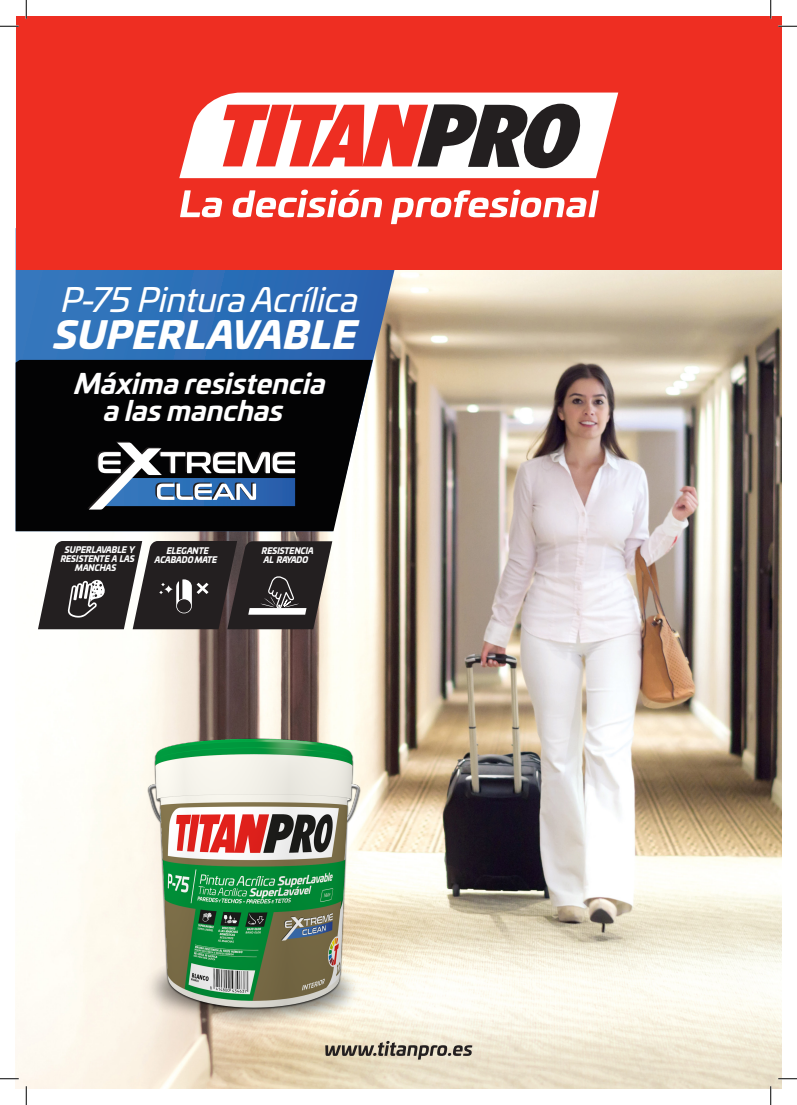
<style>
.page{position:relative;width:797px;height:1105px;background:#fff}
.page>*{position:absolute;margin:0;border:0;box-sizing:border-box;transform-origin:0 0}
.t1{font:italic 900 36.75px "Univia Pro";color:#fff}
.t2{font:italic 32.88px "Univia Pro";color:#fff}
.Chapter_Title_-_Alig{font:italic 700 27.25px "Univia Pro";color:#fff}
.t3{font:italic 900 8.62px/9.2px "Univia Pro";color:#fff;text-align:center;scale:.91 1}
</style>
<div class="page">
<img style="left:16px;top:269px;width:765px;height:819px">
<svg style="left:325px;top:1041px;width:147px;height:18px;background:#a39b8b"></svg>
<img style="left:76px;top:719px;width:302px;height:325px">
<svg style="left:16px;top:269px;width:382px;height:262px;background:#3f71ab"></svg>
<svg style="left:15px;top:360px;width:358px;height:171px;background:#151516"></svg>
<svg style="left:87px;top:441px;width:208px;height:69px"></svg>
<div style="left:16px;top:16px;width:765px;height:253px;background:#ee2e22"></div>
<svg style="left:179px;top:93px;width:439px;height:85px;background:#fcdfdd"></svg>
<svg style="left:223px;top:104px;width:360px;height:64px"></svg>
<svg style="left:180px;top:190px;width:42px;height:27px"></svg>
<svg style="left:232px;top:190px;width:150px;height:27px"></svg>
<svg style="left:391px;top:190px;width:208px;height:34px"></svg>
<svg style="left:38px;top:541px;width:294px;height:88px;background:#464242"></svg>
<svg style="left:0;top:25px;width:19px;height:2px"></svg>
<svg style="left:778px;top:25px;width:19px;height:2px"></svg>
<svg style="left:0;top:1078px;width:19px;height:1px"></svg>
<svg style="left:778px;top:1078px;width:19px;height:1px"></svg>
<svg style="left:25px;top:0;width:2px;height:19px"></svg>
<svg style="left:25px;top:1086px;width:2px;height:19px"></svg>
<svg style="left:770px;top:0;width:1px;height:19px"></svg>
<svg style="left:770px;top:1086px;width:1px;height:19px"></svg>
<p class="t2" style="left:59px;top:275px;width:309px">P-75 PinturaAcrílica</p>
<p class="t1" style="left:51px;top:304px;width:318px">SUPERLAVABLE</p>
<p class="Chapter_Title_-_Alig" style="left:73px;top:362px;width:262px">Máximaresistencia</p>
<p class="Chapter_Title_-_Alig" style="left:102px;top:389px;width:190px">alasmanchas</p>
<p class="t3" style="left:64px;top:544px;width:81px">SUPERLAVABLE Y</p>
<p class="t3" style="left:60px;top:553px;width:86px">RESISTENTE ALAS<br>MANCHAS</p>
<p class="t3" style="left:166px;top:545px;width:51px">ELEGANTE</p>
<p class="t3" style="left:154px;top:554px;width:73px">ACABADO MATE</p>
<p class="t3" style="left:261px;top:545px;width:61px">RESISTENCIA</p>
<p class="t3" style="left:263px;top:555px;width:53px">ALRAYADO</p>
</div>
